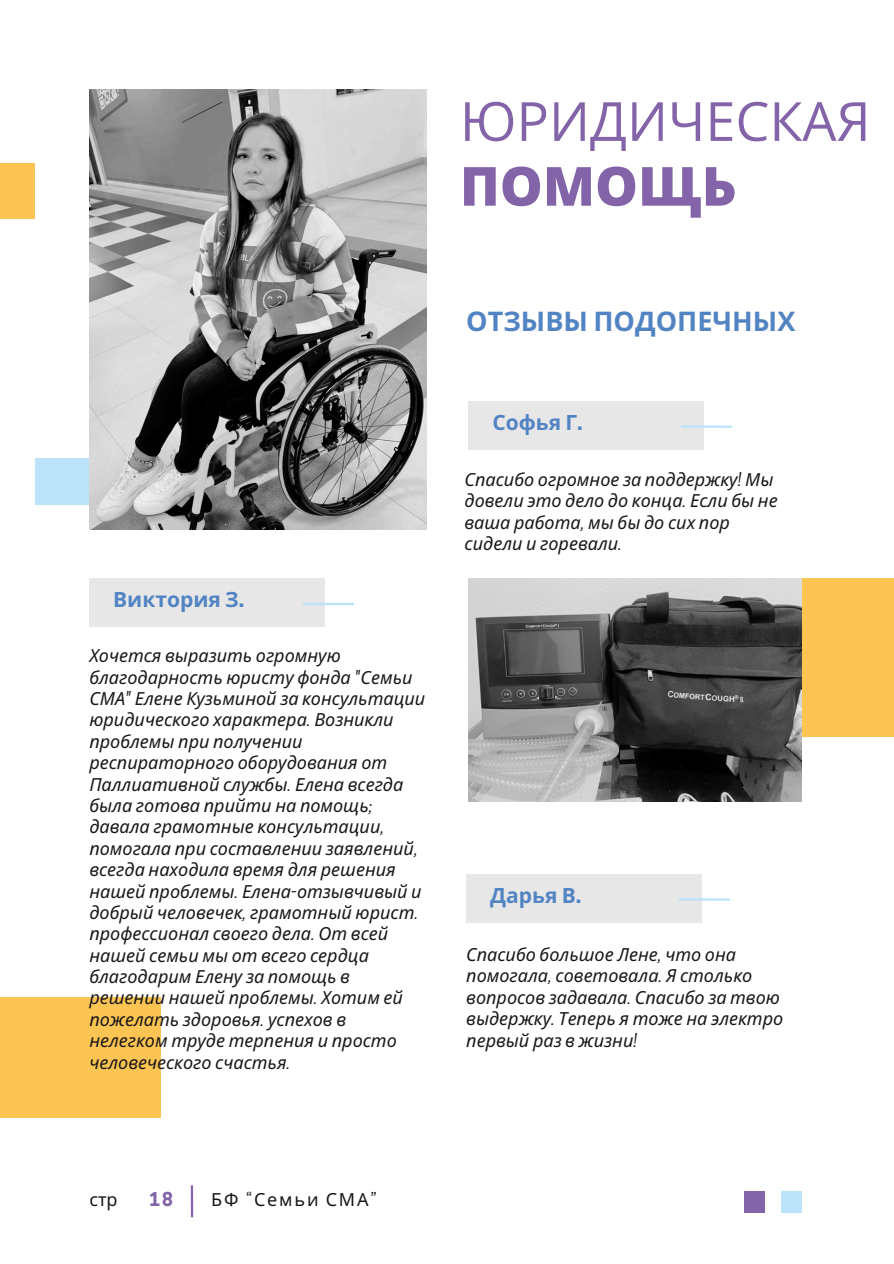
<style>
.page{position:relative;width:894px;height:1264px;background:#fff}
.page>*{position:absolute;margin:0;border:0;box-sizing:border-box;transform-origin:0 0}
.t1{font:54px "Open Sans";color:#8364a9}
.t2{font:800 54px "Open Sans";color:#8364a9}
.t3{font:700 27px "Noto Sans";color:#5284c4}
.t4{font:700 21px "Noto Sans";color:#5284c4}
.t5{font:italic 18px/21.3px "Noto Sans";color:#191717}
.t6{font:18px "Noto Sans";letter-spacing:.1em;color:#191717}
.t7{font:700 18px "Cooper Hewitt";color:#8364a9}
.s1{font-family:"Cooper Hewitt"}
</style>
<div class="page">
<div style="left:0;top:163px;width:35px;height:56px;background:#fcc452"></div>
<div style="left:773px;top:578px;width:120px;height:158px;background:#fcc452"></div>
<div style="left:89px;top:578px;width:236px;height:49px;background:#e7e7e7"></div>
<div style="left:466px;top:873px;width:235px;height:49px;background:#e7e7e7"></div>
<div style="left:0;top:996px;width:160px;height:121px;background:#fcc452"></div>
<div style="left:35px;top:458px;width:125px;height:47px;background:#bbe3fa"></div>
<hr style="left:303px;top:602px;width:51px;height:3px;background:#bbe3fa">
<hr style="left:678px;top:898px;width:51px;height:2px;background:#bbe3fa">
<img style="left:89px;top:89px;width:337px;height:440px">
<img style="left:468px;top:578px;width:333px;height:223px">
<div style="left:468px;top:401px;width:235px;height:49px;background:#e7e7e7"></div>
<hr style="left:681px;top:425px;width:51px;height:3px;background:#bbe3fa">
<hr style="left:191px;top:1185px;width:2px;height:32px;background:#8364a9">
<div style="left:743px;top:1190px;width:21px;height:22px;background:#8364a9"></div>
<div style="left:781px;top:1190px;width:20px;height:22px;background:#bbe3fa"></div>
<p class="t4" style="left:113px;top:584px;width:133px">Виктория З<span class="s1">.</span></p>
<p class="t5" style="left:89px;top:644px;width:337px">Хочется выразить огромную благодарность юристу фонда <span class="s1">"</span>Семьи<br>СМА<span class="s1">"</span> Елене Кузьминой за консультации юридического характера<span class="s1">.</span> Возникли проблемы при получении респираторного оборудования от<br>Паллиативной службы<span class="s1">.</span> Елена всегда была готова прийти на помощь<span class="s1">; </span>давала грамотные консультации<span class="s1">, </span>помогала при составлении заявлений<span class="s1">, </span>всегда находила время для решения нашей проблемы<span class="s1">.</span> Елена<span class="s1">-</span>отзывчивый и добрый человечек<span class="s1">,</span> грамотный юрист<span class="s1">. </span>профессионал своего дела<span class="s1">.</span> От всей нашей семьи мы от всего сердца благодарим Елену за помощь в решении нашей проблемы<span class="s1">.</span> Хотим ей</p>
<h4 class="t5" style="left:89px;top:1008px;width:309px">пожелать здоровья<span class="s1">.</span> успехов в нелегком труде терпения и просто человеческого счастья<span class="s1">.</span></h4>
<h3 class="t1" style="left:460px;top:83px;width:412px">ЮРИДИЧЕСКАЯ</h3>
<h4 class="t2" style="left:460px;top:148px;width:278px">ПОМОЩЬ</h4>
<p class="t3" style="left:466px;top:302px;width:330px">ОТЗЫВЫ ПОДОПЕЧНЫХ</p>
<p class="t4" style="left:492px;top:407px;width:92px">Софья Г<span class="s1">.</span></p>
<h2 class="t5" style="left:464px;top:468px;width:314px">Спасибо огромное за поддержку<span class="s1">!</span> Мы довели это дело до конца<span class="s1">.</span> Если бы не ваша работа<span class="s1">,</span> мы бы до сих пор</h2>
<h1 class="t5" style="left:464px;top:532px;width:159px">сидели и горевали<span class="s1">.</span></h1>
<p class="t4" style="left:490px;top:880px;width:93px">Дарья В<span class="s1">.</span></p>
<p class="t5" style="left:466px;top:943px;width:318px">Спасибо большое Лене<span class="s1">,</span> что она помогала<span class="s1">,</span> советовала<span class="s1">.</span> Я столько вопросов задавала<span class="s1">.</span> Спасибо за твою выдержку<span class="s1">.</span> Теперь я тоже на электро первый раз в жизни<span class="s1">!</span></p>
<p class="t6" style="left:89px;top:1186px;width:30px">стр</p>
<p class="t7" style="left:149px;top:1192px;width:25px">18</p>
<p class="t6" style="left:211px;top:1186px;width:167px">БФ <span class="s1">“</span>Семьи СМА<span class="s1">”</span></p>
</div>
